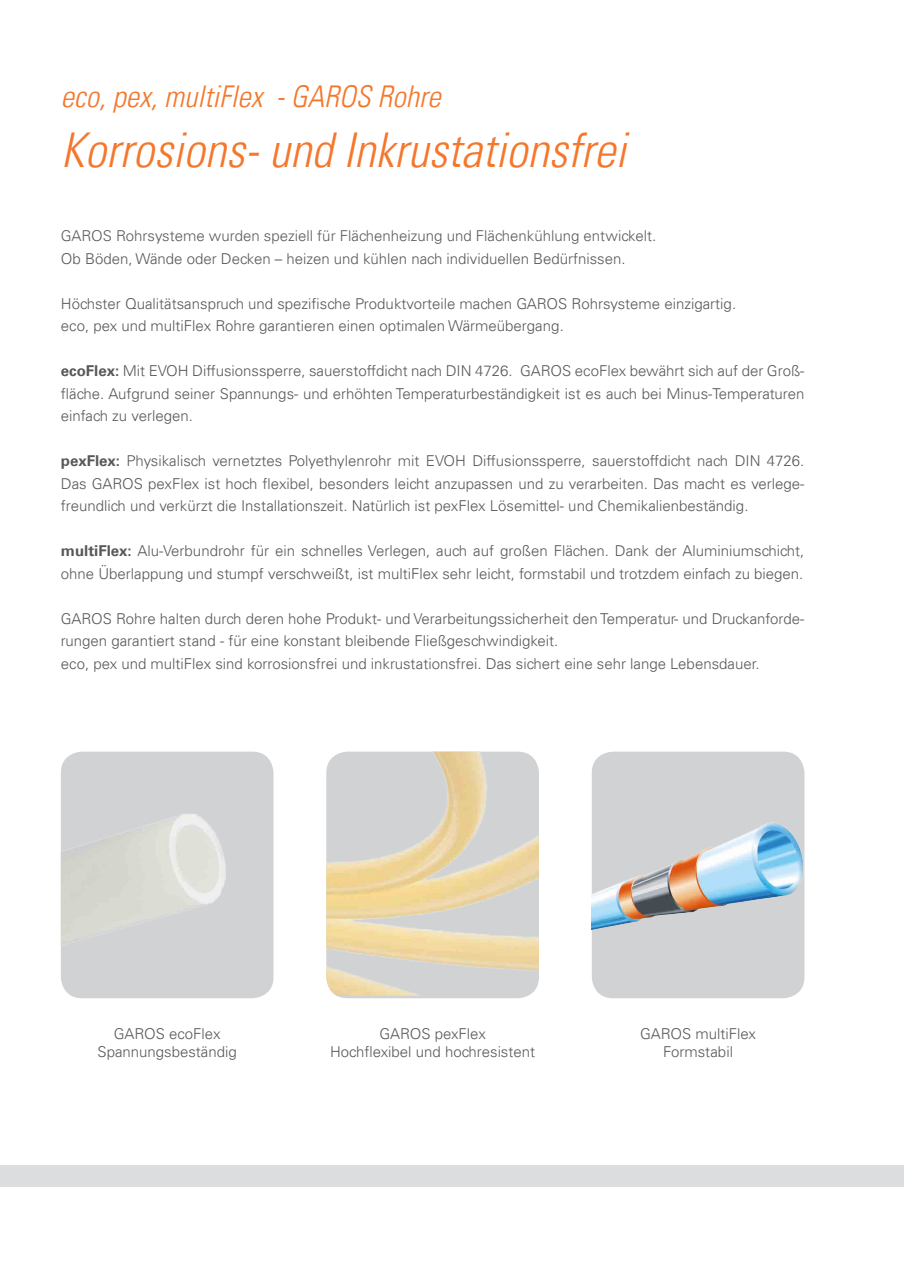
<style>
.page{position:relative;width:904px;height:1280px;background:#fff}
.page>*{position:absolute;margin:0;border:0;box-sizing:border-box;transform-origin:0 0}
.t1{font:italic 300 condensed 48px "Univers LT";color:#f4772c}
.t2{font:italic 300 condensed 30px "Univers LT";color:#f4772c}
.t3{font:300 15px/22.5px "Univers LT";color:#57585a;text-align:justify}
.s1{font-weight:700}
</style>
<div class="page">
<div style="left:0;top:1165px;width:904px;height:21px;background:#dcdddf"></div>
<div style="left:61px;top:752px;width:212px;height:246px;background:#d1d2d4;border-radius:21px"></div>
<img style="left:61px;top:814px;width:165px;height:182px">
<img style="left:326px;top:752px;width:213px;height:244px">
<div style="left:591px;top:752px;width:213px;height:246px;background:#d1d2d4;border-radius:21px"></div>
<img style="left:591px;top:812px;width:212px;height:121px">
<p class="t2" style="left:61px;top:78px;width:381px">eco, pex, multiFlex - GAROS Rohre</p>
<p class="t1" style="left:61px;top:121px;width:567px">Korrosions- und Inkrustationsfrei</p>
<p class="t3" style="left:61px;top:225px;width:597px">GAROS Rohrsysteme wurden speziell für Flächenheizung und Flächenkühlung entwickelt.</p>
<p class="t3" style="left:61px;top:247px;width:566px">Ob Böden, Wände oder Decken – heizen und kühlen nach individuellen Bedürfnissen.</p>
<p class="t3" style="left:61px;top:292px;width:677px">Höchster Qualitätsanspruch und spezifische Produktvorteile machen GAROS Rohrsysteme einzigartig.</p>
<p class="t3" style="left:61px;top:315px;width:504px">eco, pex und multiFlex Rohre garantieren einen optimalen Wärmeübergang.</p>
<p class="t3" style="left:61px;top:360px;width:745px"><span class="s1">ecoFlex:</span> Mit EVOH Diffusionssperre, sauerstoffdicht nach DIN 4726. GAROS ecoFlex bewährt sich auf der Groß&shy;fläche. Aufgrund seiner Spannungs- und erhöhten Temperaturbeständigkeit ist es auch bei Minus-Temperaturen einfach zu verlegen.</p>
<p class="t3" style="left:61px;top:450px;width:745px"><span class="s1">pexFlex:</span> Physikalisch vernetztes Polyethylenrohr mit EVOH Diffusionssperre, sauerstoffdicht nach DIN 4726.<br>Das GAROS pexFlex ist hoch flexibel, besonders leicht anzupassen und zu verarbeiten. Das macht es verlege&shy;freundlich und verkürzt die Installationszeit. Natürlich ist pexFlex Lösemittel- und Chemikalienbeständig.</p>
<p class="t3" style="left:61px;top:540px;width:745px"><span class="s1">multiFlex:</span> Alu-Verbundrohr für ein schnelles Verlegen, auch auf großen Flächen. Dank der Aluminiumschicht, ohne Überlappung und stumpf verschweißt, ist multiFlex sehr leicht, formstabil und trotzdem einfach zu biegen.</p>
<p class="t3" style="left:61px;top:607px;width:745px">GAROS Rohre halten durch deren hohe Produkt- und Verarbeitungssicherheit den Temperatur- und Druckanforde&shy;rungen garantiert stand - für eine konstant bleibende Fließgeschwindigkeit.</p>
<p class="t3" style="left:61px;top:652px;width:700px">eco, pex und multiFlex sind korrosionsfrei und inkrustationsfrei. Das sichert eine sehr lange Lebensdauer.</p>
<p class="t3" style="left:114px;top:1022px;width:108px">GAROS ecoFlex</p>
<p class="t3" style="left:97px;top:1040px;width:141px">Spannungsbeständig</p>
<p class="t3" style="left:379px;top:1022px;width:108px">GAROS pexFlex</p>
<p class="t3" style="left:330px;top:1040px;width:206px">Hochflexibel und hochresistent</p>
<p class="t3" style="left:640px;top:1022px;width:117px">GAROS multiFlex</p>
<p class="t3" style="left:663px;top:1040px;width:71px">Formstabil</p>
</div>
